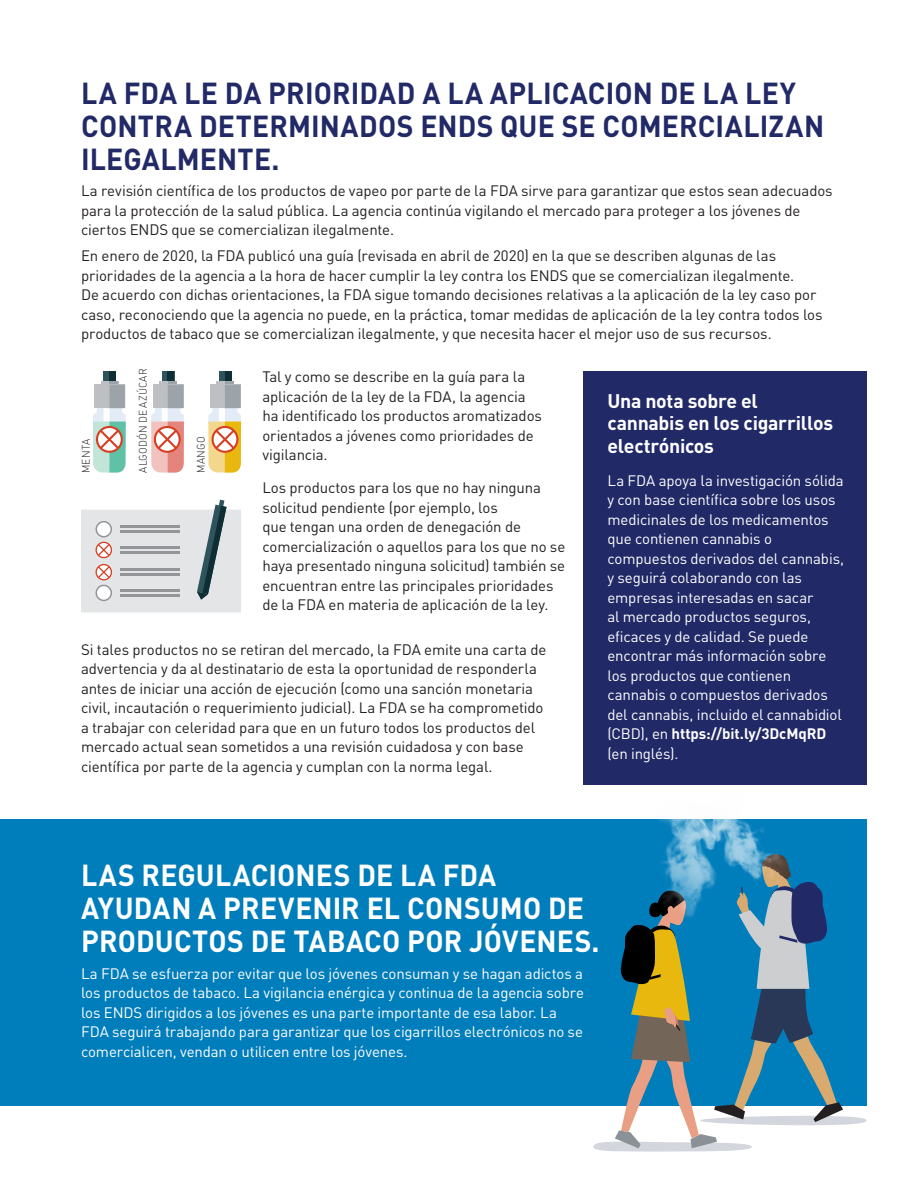
<style>
.page{position:relative;width:918px;height:1188px;background:#fff}
.page>*{position:absolute;margin:0;border:0;box-sizing:border-box;transform-origin:0 0}
.t1{font:700 30px/33px "DIN Pro";letter-spacing:.005em;color:#212a67;scale:.94 1}
.t2{font:700 30px/33px "DIN Pro";letter-spacing:.005em;color:#fff;scale:.94 1}
.t3{font:700 19.5px/22.5px "DIN Pro";letter-spacing:-.015em;color:#fff}
.t4{font:15px/19.5px "DIN Pro";letter-spacing:-.01em;color:#231f20}
.t5{font:15px/19.5px "DIN Pro";letter-spacing:-.01em;color:#fff}
.t6{font:10.95px "DIN Light Alternate";letter-spacing:.005em;color:#231f20;scale:.94 1}
.s1{font-weight:700}
</style>
<div class="page">
<div style="left:0;top:820px;width:867px;height:286px;background:#007dbb"></div>
<img style="left:660px;top:784px;width:158px;height:67px">
<img style="left:655px;top:789px;width:102px;height:62px">
<svg style="left:593px;top:851px;width:274px;height:301px"></svg>
<div style="left:583px;top:371px;width:284px;height:413px;background:#212a67"></div>
<svg style="left:104px;top:371px;width:6px;height:10px"></svg>
<div style="left:110px;top:371px;width:6px;height:14px;background:#0f2e34"></div>
<div style="left:101px;top:381px;width:17px;height:5px;background:#bdbfc2"></div>
<svg style="left:110px;top:381px;width:8px;height:3px"></svg>
<div style="left:94px;top:385px;width:31px;height:23px;background:#bdbfc2"></div>
<div style="left:110px;top:385px;width:15px;height:23px;background:#9da4a9"></div>
<svg style="left:93px;top:408px;width:33px;height:65px"></svg>
<svg style="left:162px;top:371px;width:6px;height:10px"></svg>
<div style="left:168px;top:371px;width:6px;height:14px;background:#0f2e34"></div>
<div style="left:159px;top:381px;width:18px;height:5px;background:#bdbfc2"></div>
<svg style="left:168px;top:381px;width:9px;height:3px"></svg>
<div style="left:153px;top:385px;width:30px;height:23px;background:#bdbfc2"></div>
<div style="left:168px;top:385px;width:15px;height:23px;background:#9da4a9"></div>
<svg style="left:151px;top:408px;width:33px;height:65px"></svg>
<div style="left:219px;top:371px;width:12px;height:14px;background:#2f535b"></div>
<div style="left:225px;top:371px;width:6px;height:14px;background:#0f2e34"></div>
<div style="left:217px;top:381px;width:17px;height:5px;background:#bdbfc2"></div>
<svg style="left:225px;top:381px;width:9px;height:3px"></svg>
<div style="left:210px;top:385px;width:31px;height:23px;background:#bdbfc2"></div>
<div style="left:225px;top:385px;width:16px;height:23px;background:#9da4a9"></div>
<svg style="left:208px;top:408px;width:33px;height:65px"></svg>
<div style="left:81px;top:510px;width:160px;height:102px;background:#e4e5e7"></div>
<svg style="left:197px;top:500px;width:30px;height:100px"></svg>
<div style="left:96px;top:522px;width:15px;height:15px;background:#fff;border-radius:50%"></div>
<div style="left:96px;top:521px;width:16px;height:16px;border:2px solid #939598;border-radius:50%"></div>
<hr style="left:120px;top:526px;width:60px;height:2px;background:#939598">
<hr style="left:120px;top:530px;width:60px;height:3px;background:#939598">
<div style="left:96px;top:585px;width:15px;height:15px;background:#fff;border-radius:50%"></div>
<div style="left:96px;top:585px;width:16px;height:16px;border:2px solid #939598;border-radius:50%"></div>
<hr style="left:120px;top:589px;width:60px;height:3px;background:#939598">
<hr style="left:120px;top:594px;width:60px;height:3px;background:#939598">
<hr style="left:120px;top:546px;width:60px;height:3px;background:#939598">
<hr style="left:120px;top:551px;width:60px;height:3px;background:#939598">
<div style="left:96px;top:542px;width:16px;height:16px;border:1px solid #d63f23;border-radius:50%"></div>
<svg style="left:97px;top:543px;width:14px;height:14px"></svg>
<hr style="left:120px;top:568px;width:60px;height:3px;background:#939598">
<hr style="left:120px;top:573px;width:60px;height:3px;background:#939598">
<div style="left:96px;top:564px;width:16px;height:16px;border:1px solid #d63f23;border-radius:50%"></div>
<svg style="left:97px;top:565px;width:14px;height:14px"></svg>
<h3 class="t1" style="left:81px;top:73px;width:792px">LA FDA LE DA PRIORIDAD A LA APLICACION DE LA LEY<br>CONTRA DETERMINADOS ENDS QUE SE COMERCIALIZAN<br>ILEGALMENTE.</h3>
<p class="t4" style="left:81px;top:180px;width:753px">La revisión científica de los productos de vapeo por parte de la FDA sirve para garantizar que estos sean adecuados para la protección de la salud pública. La agencia continúa vigilando el mercado para proteger a los jóvenes de ciertos ENDS que se comercializan ilegalmente.</p>
<p class="t4" style="left:81px;top:245px;width:743px">En enero de 2020, la FDA publicó una guía (revisada en abril de 2020) en la que se describen algunas de las prioridades de la agencia a la hora de hacer cumplir la ley contra los ENDS que se comercializan ilegalmente.<br>De acuerdo con dichas orientaciones, la FDA sigue tomando decisiones relativas a la aplicación de la ley caso por caso, reconociendo que la agencia no puede, en la práctica, tomar medidas de aplicación de la ley contra todos los productos de tabaco que se comercializan ilegalmente, y que necesita hacer el mejor uso de sus recursos.</p>
<p class="t4" style="left:262px;top:366px;width:281px">Tal y como se describe en la guía para la aplicación de la ley de la FDA, la agencia ha identificado los productos aromatizados orientados a jóvenes como prioridades de vigilancia.</p>
<p class="t4" style="left:262px;top:477px;width:304px">Los productos para los que no hay ninguna solicitud pendiente (por ejemplo, los<br>que tengan una orden de denegación de comercialización o aquellos para los que no se haya presentado ninguna solicitud) también se encuentran entre las principales prioridades de la FDA en materia de aplicación de la ley.</p>
<p class="t4" style="left:81px;top:638px;width:467px">Si tales productos no se retiran del mercado, la FDA emite una carta de advertencia y da al destinatario de esta la oportunidad de responderla antes de iniciar una acción de ejecución (como una sanción monetaria civil, incautación o requerimiento judicial). La FDA se ha comprometido a trabajar con celeridad para que en un futuro todos los productos del mercado actual sean sometidos a una revisión cuidadosa y con base científica por parte de la agencia y cumplan con la norma legal.</p>
<p class="t6" style="left:79px;top:473px;width:38px;rotate:-90deg">MENTA</p>
<h4 class="t3" style="left:608px;top:387px;width:227px">Una nota sobre el cannabis en los cigarrillos electrónicos</h4>
<p class="t5" style="left:608px;top:469px;width:238px">La FDA apoya la investigación sólida y con base científica sobre los usos medicinales de los medicamentos que contienen cannabis o compuestos derivados del cannabis, y seguirá colaborando con las empresas interesadas en sacar<br>al mercado productos seguros, eficaces y de calidad. Se puede encontrar más información sobre los productos que contienen cannabis o compuestos derivados del cannabis, incluido el cannabidiol (CBD), en <span class="s1">https://bit.ly/3DcMqRD </span>(en inglés).</p>
<h3 class="t2" style="left:81px;top:855px;width:553px">LAS REGULACIONES DE LA FDA<br>AYUDAN A PREVENIR EL CONSUMO DE<br>PRODUCTOS DE TABACO POR JÓVENES.</h3>
<p class="t5" style="left:81px;top:962px;width:505px">La FDA se esfuerza por evitar que los jóvenes consuman y se hagan adictos a los productos de tabaco. La vigilancia enérgica y continua de la agencia sobre los ENDS dirigidos a los jóvenes es una parte importante de esa labor. La FDA seguirá trabajando para garantizar que los cigarrillos electrónicos no se comercialicen, vendan o utilicen entre los jóvenes.</p>
</div>
